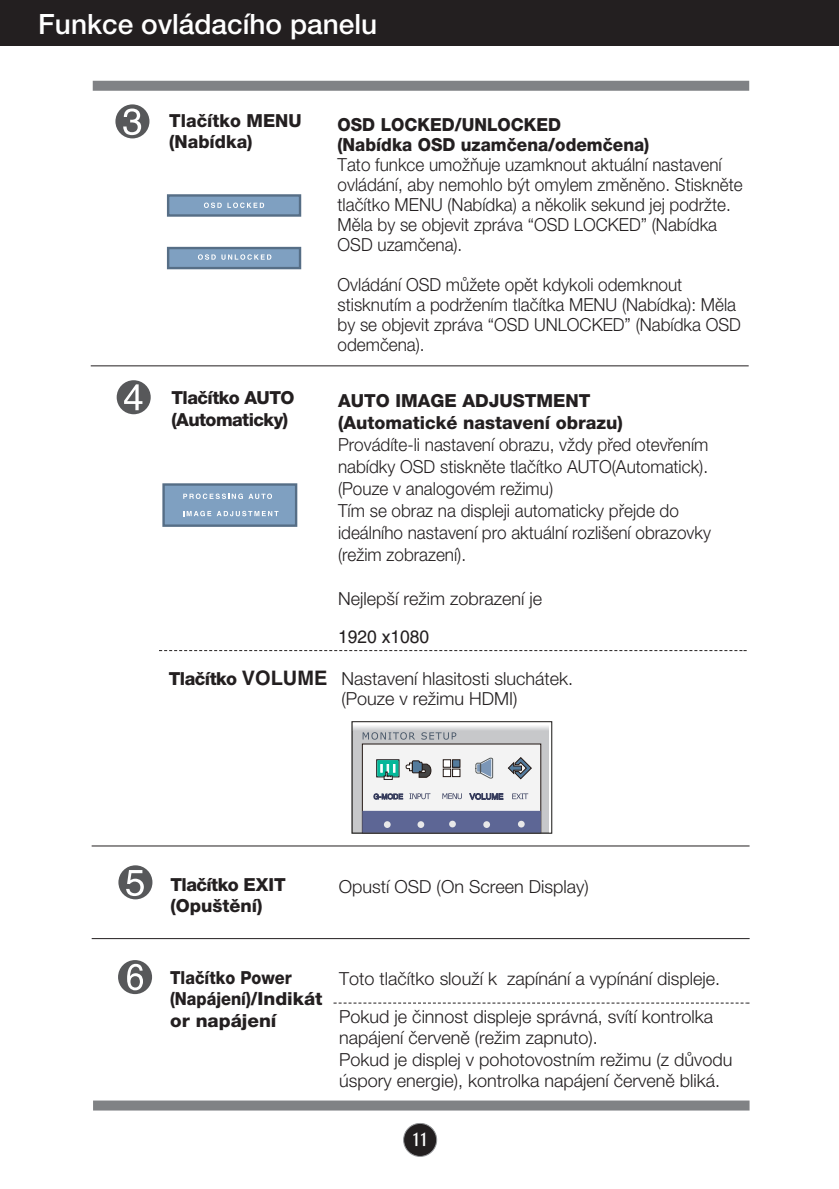
<style>
.page{position:relative;width:839px;height:1189px;background:#fff}
.page>*{position:absolute;margin:0;border:0;box-sizing:border-box;transform-origin:0 0}
.t1{font:500 28px "Helvetica Neue CE";color:#fff}
.t2{font:700 20px "Optima";color:#fff;scale:.7 1}
.t3{font:300 18px/20px "Helvetica Neue CE";color:#231f20;scale:.95 1}
.t4{font:300 18px/21.6px "Helvetica Neue CE";color:#231f20}
.t5{font:800 18px/22px "Helvetica Neue CE";color:#231f20}
.t6{font:800 18px/21.6px "Helvetica Neue CE";letter-spacing:-.03em;color:#231f20}
.t7{font:800 18px/20px "Helvetica Neue CE";color:#231f20;scale:.95 1}
.t8{font:800 18px/21.6px "Helvetica Neue CE";color:#231f20;scale:.9 1}
.t9{font:18px "Helvetica";color:#231f20}
.s1{font-family:"Helvetica";font-weight:700;font-size:20px}
</style>
<div class="page">
<div style="left:403px;top:1123px;width:33px;height:33px;background:#231f20;border-radius:50%"></div>
<div style="left:403px;top:1123px;width:34px;height:34px;border:2px solid #939598;border-radius:50%"></div>
<div style="left:0;top:0;width:839px;height:45px;background:#231f20"></div>
<div style="left:115px;top:104px;width:34px;height:34px;background:#57585a;border-radius:50%"></div>
<svg style="left:123px;top:109px;width:18px;height:26px"></svg>
<hr style="left:92px;top:845px;width:657px;height:1px;background:#231f20">
<div style="left:117px;top:380px;width:34px;height:34px;background:#57585a;border-radius:50%"></div>
<svg style="left:124px;top:384px;width:18px;height:26px"></svg>
<div style="left:93px;top:81px;width:656px;height:10px;background:#808285"></div>
<div style="left:93px;top:1100px;width:656px;height:10px;background:#808285"></div>
<div style="left:118px;top:865px;width:34px;height:34px;background:#57585a;border-radius:50%"></div>
<svg style="left:126px;top:870px;width:18px;height:26px"></svg>
<svg style="left:333px;top:1002px;width:416px;height:1px"></svg>
<div style="left:162px;top:483px;width:135px;height:44px;background:#7fa0c1;border:2px solid #566e86"></div>
<svg style="left:183px;top:493px;width:89px;height:6px"></svg>
<svg style="left:183px;top:511px;width:28px;height:5px"></svg>
<svg style="left:217px;top:511px;width:61px;height:5px"></svg>
<hr style="left:91px;top:365px;width:657px;height:1px;background:#231f20">
<div style="left:167px;top:194px;width:134px;height:23px;background:#7fa0c1;border:2px solid #566e86"></div>
<svg style="left:204px;top:203px;width:60px;height:5px"></svg>
<div style="left:167px;top:247px;width:134px;height:22px;background:#7fa0c1;border:2px solid #566e86"></div>
<svg style="left:198px;top:254px;width:73px;height:6px"></svg>
<div style="left:118px;top:960px;width:34px;height:34px;background:#57585a;border-radius:50%"></div>
<svg style="left:127px;top:964px;width:16px;height:26px"></svg>
<hr style="left:92px;top:938px;width:657px;height:1px;background:#231f20">
<svg style="left:159px;top:650px;width:587px;height:1px"></svg>
<div style="left:352px;top:722px;width:199px;height:111px;background:#c7c8ca"></div>
<hr style="left:352px;top:730px;width:199px;height:1px;background:#cdced0">
<hr style="left:352px;top:729px;width:199px;height:1px;background:#d5d6d8">
<hr style="left:352px;top:728px;width:199px;height:1px;background:#dedfe1">
<hr style="left:352px;top:727px;width:199px;height:1px;background:#e7e8e9">
<hr style="left:352px;top:726px;width:199px;height:1px;background:#f0f1f2">
<hr style="left:352px;top:725px;width:199px;height:1px;background:#f9f9f9">
<hr style="left:352px;top:724px;width:199px;height:1px;background:#fff">
<hr style="left:352px;top:722px;width:199px;height:2px;background:#fff">
<hr style="left:549px;top:722px;width:2px;height:110px;background:#fff">
<div style="left:362px;top:744px;width:179px;height:89px;background:#f3f3f3"></div>
<svg style="left:362px;top:732px;width:53px;height:7px"></svg>
<svg style="left:421px;top:732px;width:35px;height:7px"></svg>
<svg style="left:508px;top:757px;width:24px;height:22px"></svg>
<svg style="left:512px;top:793px;width:16px;height:6px"></svg>
<div style="left:362px;top:811px;width:179px;height:22px;background:#5d6695"></div>
<div style="left:443px;top:759px;width:7px;height:8px;background:#fff"></div>
<div style="left:443px;top:759px;width:8px;height:8px;border:1px solid #221713"></div>
<div style="left:452px;top:759px;width:8px;height:8px;background:#547b9c"></div>
<div style="left:452px;top:759px;width:8px;height:8px;border:1px solid #221713"></div>
<div style="left:443px;top:769px;width:7px;height:7px;background:#fff"></div>
<div style="left:443px;top:769px;width:8px;height:8px;border:1px solid #221713"></div>
<div style="left:452px;top:769px;width:8px;height:7px;background:#fff"></div>
<div style="left:452px;top:769px;width:8px;height:8px;border:1px solid #221713"></div>
<svg style="left:442px;top:793px;width:20px;height:6px"></svg>
<div style="left:449px;top:820px;width:7px;height:7px;background:#e8e8e9;border-radius:50%"></div>
<div style="left:483px;top:821px;width:7px;height:7px;background:#e8e8e9;border-radius:50%"></div>
<div style="left:351px;top:721px;width:201px;height:112px;border:1px solid #393735"></div>
<div style="left:417px;top:821px;width:7px;height:7px;background:#e8e8e9;border-radius:50%"></div>
<svg style="left:405px;top:760px;width:26px;height:18px"></svg>
<svg style="left:409px;top:793px;width:21px;height:6px"></svg>
<div style="left:384px;top:821px;width:6px;height:7px;background:#e8e8e9;border-radius:50%"></div>
<svg style="left:376px;top:759px;width:23px;height:18px"></svg>
<svg style="left:377px;top:760px;width:1px;height:16px"></svg>
<svg style="left:378px;top:760px;width:20px;height:16px"></svg>
<svg style="left:380px;top:764px;width:15px;height:15px"></svg>
<svg style="left:374px;top:793px;width:29px;height:6px"></svg>
<div style="left:518px;top:820px;width:6px;height:7px;background:#e8e8e9;border-radius:50%"></div>
<svg style="left:475px;top:757px;width:18px;height:22px"></svg>
<svg style="left:469px;top:793px;width:34px;height:6px"></svg>
<h1 class="t1" style="left:38px;top:14px;width:340px">Funkce ovládacího panelu</h1>
<p class="t5" style="left:169px;top:111px;width:134px">Tlaãítko MENU (Nabídka)</p>
<p class="t7" style="left:337px;top:116px;width:329px">OSD LOCKED/UNLOCKED<br>(Nabídka OSD uzamãena/odemãena)</p>
<p class="t3" style="left:337px;top:156px;width:428px">Tato funkce umoÏÀuje uzamknout aktuální nastavení ovládání, aby nemohlo b˘t omylem zmûnûno. Stisknûte tlaãítko MENU (Nabídka) a nûkolik sekund jej podrÏte.<br>Mûla by se objevit zpráva “OSD LOCKED” (Nabídka OSD uzamãena).</p>
<p class="t3" style="left:337px;top:276px;width:426px">Ovládání OSD mÛÏete opût kdykoli odemknout stisknutím a podrÏením tlaãítka MENU (Nabídka): Mûla by se objevit zpráva “OSD UNLOCKED” (Nabídka OSD odemãena).</p>
<p class="t6" style="left:171px;top:389px;width:124px">Tlaãítko AUTO (Automaticky)</p>
<p class="t5" style="left:338px;top:391px;width:286px">AUTO IMAGE ADJUSTMENT (Automatické nastavení obrazu)</p>
<p class="t3" style="left:338px;top:435px;width:394px;line-height:22px">Provádíte-li nastavení obrazu, vÏdy pfied otevfiením nabídky OSD stisknûte tlaãítko AUTO(Automatick). (Pouze v analogovém reÏimu)<br>Tím se obraz na displeji automaticky pfiejde do ideálního nastavení pro aktuální rozli‰ení obrazovky (reÏim zobrazení).</p>
<p class="t4" style="left:338px;top:589px;width:205px">Nejlep‰í reÏim zobrazení je</p>
<p class="t9" style="left:338px;top:630px;width:93px">1920 x1080</p>
<p class="t6" style="left:169px;top:669px;width:160px">Tlaãítko <span class="s1">VOLUME</span></p>
<p class="t4" style="left:341px;top:670px;width:233px;line-height:20px">Nastavení hlasitosti sluchátek. (Pouze v reÏimu HDMI)</p>
<p class="t6" style="left:170px;top:875px;width:117px">Tlaãítko EXIT</p>
<p class="t4" style="left:339px;top:877px;width:251px">Opustí OSD (On Screen Display)</p>
<p class="t5" style="left:170px;top:897px;width:93px">(Opu‰tûní)</p>
<p class="t8" style="left:170px;top:968px;width:171px">Tlaãítko Power (Napájení)/Indikát or napájení</p>
<p class="t4" style="left:339px;top:961px;width:382px;line-height:37.8px">Toto tlaãítko slouÏí k zapínání a vypínání displeje.<br>Pokud je ãinnost displeje správná, svítí kontrolka</p>
<p class="t4" style="left:339px;top:1029px;width:394px">napájení ãervenû (reÏim zapnuto).<br>Pokud je displej v pohotovostním reÏimu (z dÛvodu úspory energie), kontrolka napájení ãervenû bliká.</p>
<p class="t2" style="left:412px;top:1131px;width:23px">11</p>
</div>
